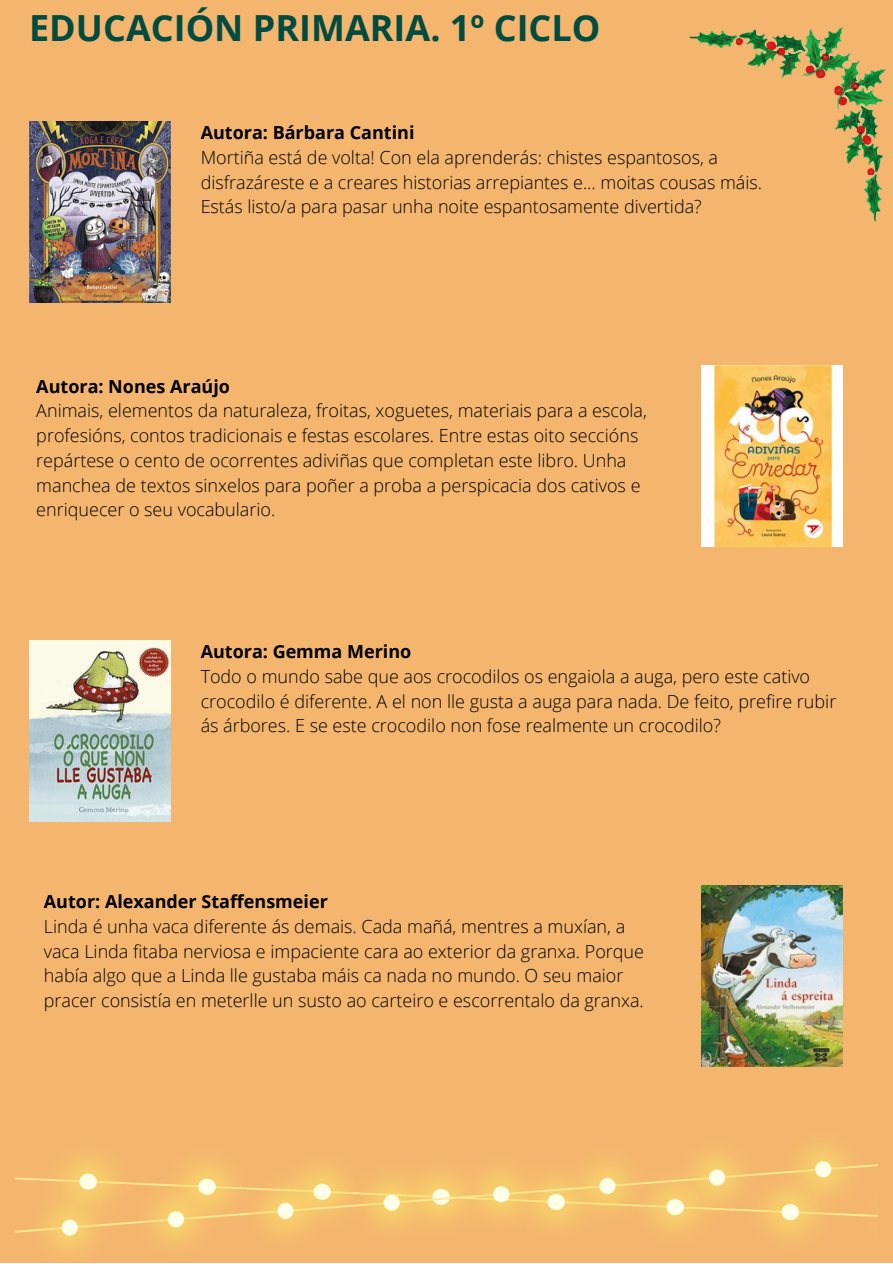
<style>
.page{position:relative;width:893px;height:1264px;background:#fff}
.page>*{position:absolute;margin:0;border:0;box-sizing:border-box;transform-origin:0 0}
.t1{font:700 36px "Open Sans";color:#014b40}
.t2{font:300 18px/24.8px "Open Sans";color:#000}
.t3{font:700 18px "Open Sans";color:#000}
</style>
<div class="page">
<div style="left:0;top:0;width:892px;height:1262px;background:#f4b66e"></div>
<img style="left:30px;top:122px;width:140px;height:181px">
<img style="left:701px;top:365px;width:141px;height:181px">
<img style="left:30px;top:640px;width:140px;height:181px">
<img style="left:701px;top:885px;width:141px;height:181px">
<img style="left:689px;top:27px;width:197px;height:195px">
<img style="left:16px;top:1147px;width:861px;height:103px">
<h1 class="t1" style="left:29px;top:3px;width:573px">EDUCACIÓN PRIMARIA. 1º CICLO</h1>
<p class="t3" style="left:201px;top:120px;width:215px">Autora: Bárbara Cantini</p>
<p class="t2" style="left:201px;top:144px;width:563px">Mortiña está de volta! Con ela aprenderás: chistes espantosos, a disfrazáreste e a creares historias arrepiantes e... moitas cousas máis.<br>Estás listo/a para pasar unha noite espantosamente divertida?</p>
<p class="t3" style="left:36px;top:373px;width:195px">Autora: Nones Araújo</p>
<p class="t2" style="left:36px;top:398px;width:612px">Animais, elementos da naturaleza, froitas, xoguetes, materiais para a escola, profesións, contos tradicionais e festas escolares. Entre estas oito seccións repártese o cento de ocorrentes adiviñas que completan este libro. Unha manchea de textos sinxelos para poñer a proba a perspicacia dos cativos e enriquecer o seu vocabulario.</p>
<p class="t3" style="left:201px;top:639px;width:212px">Autora: Gemma Merino</p>
<p class="t2" style="left:201px;top:663px;width:637px">Todo o mundo sabe que aos crocodilos os engaiola a auga, pero este cativo crocodilo é diferente. A el non lle gusta a auga para nada. De feito, prefire rubir ás árbores. E se este crocodilo non fose realmente un crocodilo?</p>
<p class="t3" style="left:44px;top:888px;width:285px">Autor: Alexander Staffensmeier</p>
<p class="t2" style="left:44px;top:913px;width:601px">Linda é unha vaca diferente ás demais. Cada mañá, mentres a muxían, a vaca Linda fitaba nerviosa e impaciente cara ao exterior da granxa. Porque había algo que a Linda lle gustaba máis ca nada no mundo. O seu maior pracer consistía en meterlle un susto ao carteiro e escorrentalo da granxa.</p>
</div>
